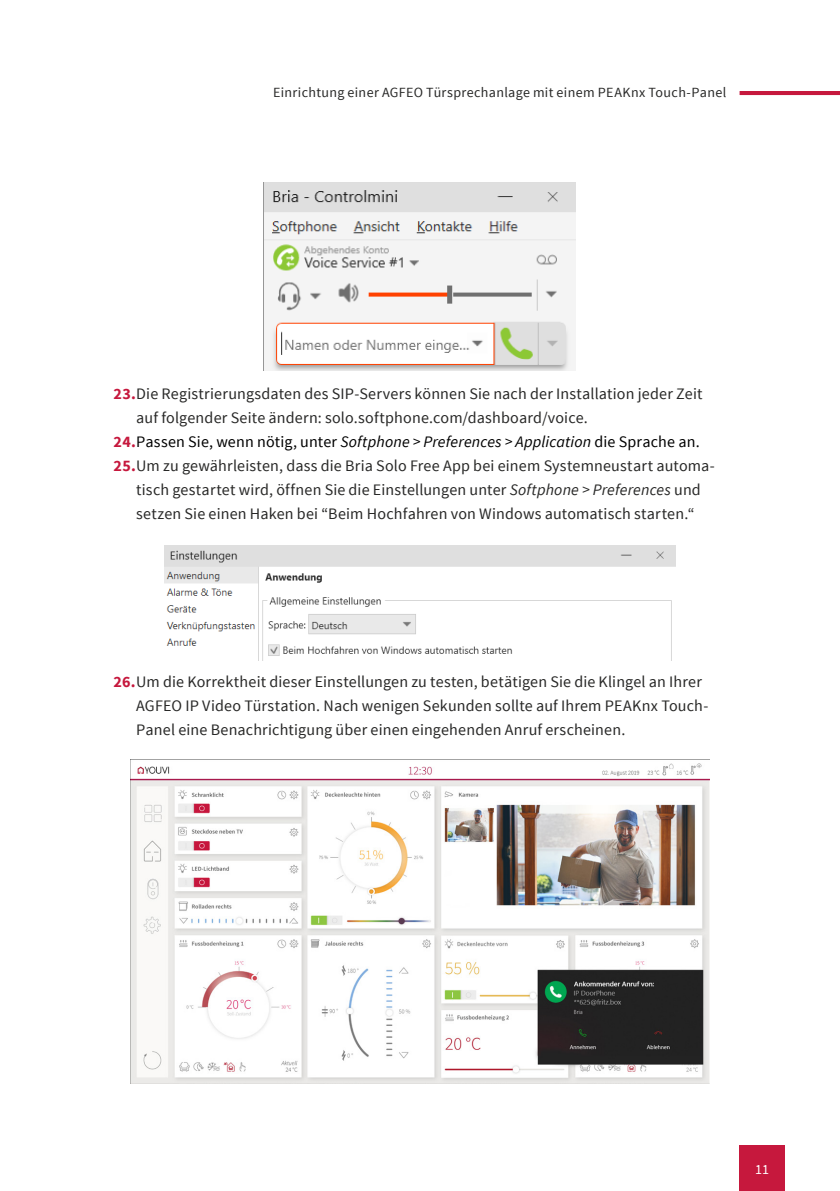
<style>
.page{position:relative;width:840px;height:1191px;background:#fff}
.page>*{position:absolute;margin:0;border:0;box-sizing:border-box;transform-origin:0 0}
.t1{font:16px/24px "Source Sans Pro";letter-spacing:.01em;color:#282827}
.t2{font:16px "Source Sans Pro";letter-spacing:.01em;color:#000}
.t3{font:14px "Source Sans Pro";letter-spacing:.025em;color:#282827}
.t4{font:14px "Source Sans Pro";color:#fff}
.s1{font-weight:700;color:#c6183d}
.s2{font-style:italic}
</style>
<div class="page">
<hr style="left:739px;top:91px;width:100px;height:4px;background:#c6183d">
<div style="left:739px;top:1145px;width:45px;height:46px;background:#c6183d"></div>
<img style="left:263px;top:183px;width:312px;height:187px">
<img style="left:165px;top:546px;width:509px;height:115px">
<img style="left:131px;top:759px;width:577px;height:324px">
<p class="t3" style="left:273px;top:83px;width:454px">Einrichtung einer AGFEO Türsprechanlage mit einem PEAKnx Touch-Panel</p>
<p class="t1" style="left:136px;top:382px;width:567px;text-indent:-23px"><span class="s1">23.</span>Die Registrierungsdaten des SIP-Servers können Sie nach der Installation jeder Zeit auf folgender Seite ändern: solo.softphone.com/dashboard/voice.</p>
<p class="t2" style="left:113px;top:432px;width:587px"><span class="s1">24.</span>Passen Sie, wenn nötig, unter <span class="s2">Softphone &gt; Preferences &gt; Application</span> die Sprache an.</p>
<p class="t1" style="left:113px;top:454px;width:602px;text-align:center"><span class="s1">25.</span>Um zu gewährleisten, dass die Bria Solo Free App bei einem Systemneustart automa&shy;tisch gestartet wird, öffnen Sie die Einstellungen unter <span class="s2">Softphone &gt; Preferences</span> und setzen Sie einen Haken bei “Beim Hochfahren von Windows automatisch starten.“</p>
<p class="t1" style="left:136px;top:670px;width:573px;text-indent:-23px"><span class="s1">26.</span>Um die Korrektheit dieser Einstellungen zu testen, betätigen Sie die Klingel an Ihrer<br>AGFEO IP Video Türstation. Nach wenigen Sekunden sollte auf Ihrem PEAKnx Touch-<br>Panel eine Benachrichtigung über einen eingehenden Anruf erscheinen.</p>
<p class="t4" style="left:754px;top:1160px;width:15px">11</p>
</div>
